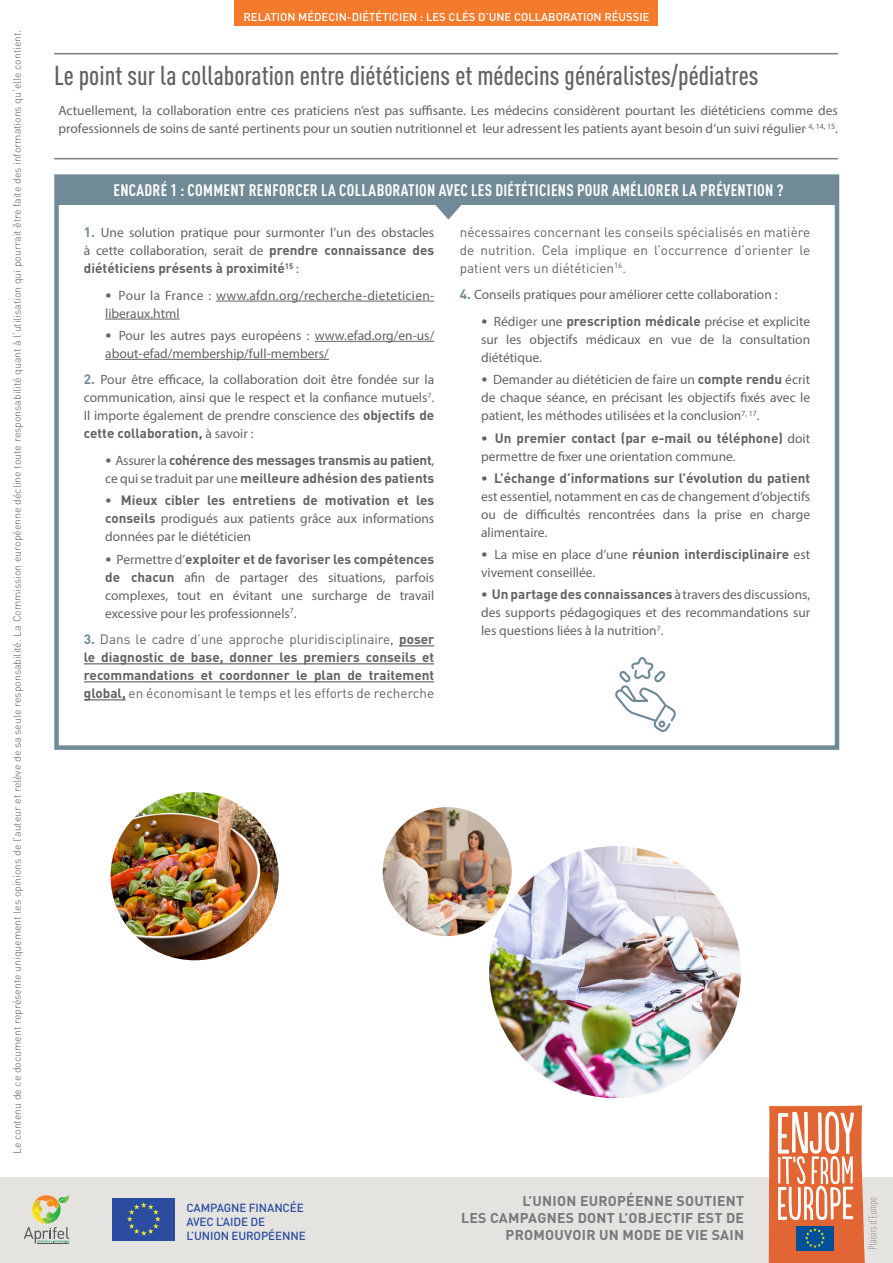
<style>
.page{position:relative;width:893px;height:1263px;background:#fff}
.page>*{position:absolute;margin:0;border:0;box-sizing:border-box;transform-origin:0 0}
.texte_poster{font:500 condensed 27px "DIN Pro";color:#636366}
.TextecourantOK{font:700 condensed 16.5px "DIN Pro";letter-spacing:.02em;color:#fff}
.t1{font:700 14.1px/17px "DIN Pro";letter-spacing:.02em;color:#76787b;text-align:right}
.texte_poster-2{font:13.5px/18px "Myriad Pro";color:#636366;text-align:justify}
.texte_poster-3{font:700 13.5px/18px "DIN";color:#636366;text-align:justify}
.texte_poster-4{font:13.5px/18px "DIN";color:#636366;text-align:justify}
.texte_poster-5{font:700 13.5px/18px "DIN";letter-spacing:-.02em;color:#636366}
.texte_poster-6{font:13.5px/18px "Myriad Pro";letter-spacing:.02em;color:#636366}
.t2{font:500 11.7px "DIN Pro";letter-spacing:-.01em;color:#2a4da0}
.t3{font:500 11.25px "DIN";color:#fff}
.t4{font:300 10.5px "DIN Pro";color:#57585a}
.s1{font-family:"DIN";font-weight:700;color:#708b97}
.s2{font-family:"DIN";font-weight:700}
.s3{font-family:"Myriad Pro";font-weight:400}
.s4{color:#708b97}
.s5{font-weight:400}
</style>
<div class="page">
<img style="left:111px;top:792px;width:168px;height:168px;border-radius:84px">
<img style="left:383px;top:807px;width:129px;height:129px;border-radius:65px">
<div style="left:235px;top:0;width:423px;height:26px;background:#f47b2c"></div>
<div style="left:0;top:1177px;width:893px;height:86px;background:#e5e3e0"></div>
<div style="left:112px;top:1198px;width:63px;height:42px;background:#2a4da0"></div>
<svg style="left:127px;top:1202px;width:34px;height:34px"></svg>
<hr style="left:37px;top:1243px;width:32px;height:1px;background:#57585a">
<svg style="left:24px;top:1195px;width:45px;height:48px"></svg>
<svg style="left:769px;top:1105px;width:110px;height:158px"></svg>
<hr style="left:54px;top:53px;width:784px;height:1px;background:#7b7c7e">
<hr style="left:54px;top:158px;width:784px;height:1px;background:#7b7c7e">
<div style="left:54px;top:174px;width:785px;height:576px;border:4px solid #708b97"></div>
<div style="left:58px;top:175px;width:781px;height:30px;background:#708b97"></div>
<svg style="left:435px;top:205px;width:26px;height:15px"></svg>
<hr style="left:216px;top:301px;width:218px;height:1px;background:#636366">
<hr style="left:105px;top:319px;width:75px;height:1px;background:#636366">
<hr style="left:315px;top:341px;width:119px;height:1px;background:#636366">
<hr style="left:105px;top:359px;width:224px;height:1px;background:#636366">
<hr style="left:399px;top:645px;width:35px;height:1px;background:#636366">
<hr style="left:84px;top:663px;width:350px;height:1px;background:#636366">
<hr style="left:84px;top:681px;width:350px;height:1px;background:#636366">
<hr style="left:84px;top:699px;width:42px;height:1px;background:#636366">
<svg style="left:615px;top:657px;width:61px;height:75px"></svg>
<img style="left:489px;top:846px;width:252px;height:252px;border-radius:126px">
<p class="t4" style="left:9px;top:1154px;width:1126px;rotate:-90deg">Le contenu de ce document représente uniquement les opinions de l’auteur et relève de sa seule responsabilité. La Commission européenne décline toute responsabilité quant à l’utilisation qui pourrait être faite des informations qu’elle contient.</p>
<p class="t3" style="left:244px;top:10px;width:407px">RELATION MÉDECIN-DIÉTÉTICIEN : LES CLÉS D’UNE COLLABORATION RÉUSSIE</p>
<p class="texte_poster" style="left:54px;top:56px;width:706px">Le point sur la collaboration entre diététiciens et médecins généralistes/pédiatres</p>
<p class="texte_poster-2" style="left:59px;top:101px;width:781px">Actuellement, la collaboration entre ces praticiens n’est pas suffisante. Les médecins considèrent pourtant les diététiciens comme des professionnels de soins de santé pertinents pour un soutien nutritionnel et leur adressent les patients ayant besoin d’un suivi régulier<sup>.</sup> <sup>4,</sup> <sup>14,</sup> <sup>15</sup>.</p>
<p class="TextecourantOK" style="left:113px;top:177px;width:671px">ENCADRÉ 1 : COMMENT RENFORCER LA COLLABORATION AVEC LES DIÉTÉTICIENS POUR AMÉLIORER LA PRÉVENTION ?</p>
<p class="texte_poster-2" style="left:84px;top:223px;width:352px"><span class="s1">1.</span> Une solution pratique pour surmonter l’un des obstacles à cette collaboration, serait de <span class="s2">prendre connaissance des diététiciens présents à proximité</span><sup>15</sup> :</p>
<p class="texte_poster-6" style="left:105px;top:286px;width:331px"><span class="s2">•</span> Pour la France : www.afdn.org/recherche-dieteticien&shy;liberaux.html</p>
<p class="texte_poster-2" style="left:105px;top:326px;width:331px"><span class="s2">•</span> Pour les autres pays européens : www.efad.org/en-us/ about-efad/membership/full-members/</p>
<p class="texte_poster-2" style="left:84px;top:371px;width:352px"><span class="s1">2.</span> Pour être efficace, la collaboration doit être fondée sur la communication, ainsi que le respect et la confiance mutuels<sup>7</sup>.<br>Il importe également de prendre conscience des <span class="s2">objectifs de cette collaboration,</span> à savoir :</p>
<p class="texte_poster-5" style="left:105px;top:450px;width:331px">• <span class="s3">Assurer la</span> cohérence des messages transmis au patient<span class="s3">, ce qui se traduit par une</span> meilleure adhésion des patients</p>
<p class="texte_poster-2" style="left:105px;top:491px;width:331px"><span class="s2">• Mieux cibler les entretiens de motivation et les conseils</span> prodigués aux patients grâce aux informations données par le diététicien</p>
<p class="texte_poster-2" style="left:105px;top:550px;width:331px"><span class="s2">•</span> Permettre d’<span class="s2">exploiter et de favoriser les compétences de chacun</span> afin de partager des situations, parfois complexes, tout en évitant une surcharge de travail excessive pour les professionnels<sup>7</sup>.</p>
<p class="texte_poster-3" style="left:84px;top:629px;width:352px"><span class="s4">3.</span> <span class="s5">Dans le cadre d’une approche pluridisciplinaire,</span> poser le diagnostic de base, donner les premiers conseils et recommandations et coordonner le plan de traitement global, <span class="s5">en économisant le temps et les efforts de recherche</span></p>
<p class="texte_poster-4" style="left:460px;top:223px;width:352px">nécessaires concernant les conseils spécialisés en matière de nutrition. Cela implique en l’occurrence d’orienter le patient vers un diététicien<sup>16</sup>.</p>
<p class="texte_poster-2" style="left:460px;top:286px;width:319px"><span class="s1">4.</span> Conseils pratiques pour améliorer cette collaboration :</p>
<p class="texte_poster-2" style="left:481px;top:312px;width:331px"><span class="s2">•</span> Rédiger une <span class="s2">prescription médicale</span> précise et explicite sur les objectifs médicaux en vue de la consultation diététique.</p>
<p class="texte_poster-2" style="left:481px;top:370px;width:331px"><span class="s2">•</span> Demander au diététicien de faire un <span class="s2">compte rendu</span> écrit de chaque séance, en précisant les objectifs fixés avec le patient, les méthodes utilisées et la conclusion<sup>7,</sup> <sup>17</sup>.</p>
<p class="texte_poster-2" style="left:481px;top:429px;width:331px"><span class="s2">• Un premier contact (par e-mail ou téléphone)</span> doit permettre de fixer une orientation commune.</p>
<p class="texte_poster-2" style="left:481px;top:469px;width:331px"><span class="s2">• L’échange d’informations sur l’évolution du patient </span>est essentiel, notamment en cas de changement d’objectifs ou de difficultés rencontrées dans la prise en charge alimentaire.</p>
<p class="texte_poster-2" style="left:481px;top:545px;width:331px"><span class="s2">•</span> La mise en place d’une <span class="s2">réunion interdisciplinaire</span> est vivement conseillée.</p>
<p class="texte_poster-2" style="left:481px;top:585px;width:331px"><span class="s2">• Un partage des connaissances</span> à travers des discussions, des supports pédagogiques et des recommandations sur les questions liées à la nutrition<sup>7</sup>.</p>
<p class="t2" style="left:186px;top:1198px;width:119px">CAMPAGNE FINANCÉE</p>
<p class="t2" style="left:186px;top:1212px;width:80px">AVEC L’AIDE DE</p>
<p class="t2" style="left:186px;top:1226px;width:121px">L’UNION EUROPÉENNE</p>
<p class="t1" style="left:522px;top:1191px;width:223px">L’UNION EUROPÉENNE SOUTIENT</p>
<p class="t1" style="left:461px;top:1208px;width:285px">LES CAMPAGNES DONT L’OBJECTIF EST DE<br>PROMOUVOIR UN MODE DE VIE SAIN</p>
</div>
